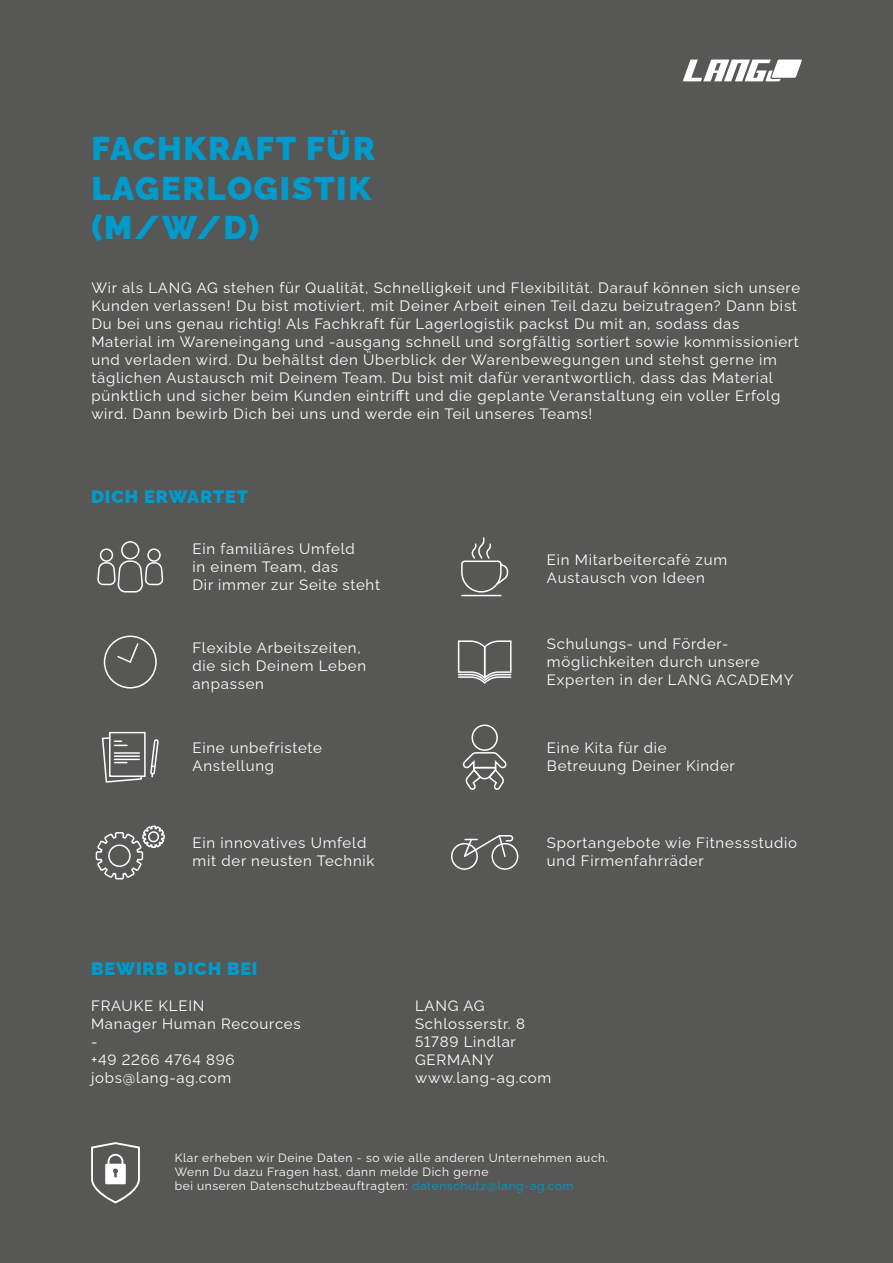
<style>
.page{position:relative;width:893px;height:1263px;background:#575756}
.page>*{position:absolute;margin:0;border:0;box-sizing:border-box;transform-origin:0 0}
.t1{font:900 33px/39.6px "Raleway";letter-spacing:.05em;color:#009acb;text-align:justify}
.t2{font:900 18px "Raleway";letter-spacing:.05em;color:#009acb}
.t3{font:15px/18px "Raleway";letter-spacing:.05em;color:#fff}
.t4{font:12px/14.4px "Raleway";letter-spacing:.05em;color:#fff}
.s1{color:#009acb}
</style>
<div class="page">
<svg style="left:683px;top:60px;width:119px;height:21px"></svg>
<div style="left:121px;top:541px;width:18px;height:18px;border:2px solid #fff;border-radius:50%"></div>
<div style="left:100px;top:548px;width:13px;height:14px;border:2px solid #fff;border-radius:50%"></div>
<div style="left:147px;top:548px;width:14px;height:14px;border:2px solid #fff;border-radius:50%"></div>
<svg style="left:98px;top:560px;width:66px;height:33px"></svg>
<div style="left:104px;top:635px;width:53px;height:53px;border:2px solid #fff;border-radius:50%"></div>
<svg style="left:117px;top:643px;width:22px;height:20px"></svg>
<div style="left:109px;top:732px;width:37px;height:45px;border:2px solid #fff"></div>
<svg style="left:151px;top:739px;width:8px;height:38px"></svg>
<svg style="left:101px;top:736px;width:42px;height:47px"></svg>
<svg style="left:95px;top:825px;width:70px;height:55px"></svg>
<div style="left:148px;top:831px;width:11px;height:11px;border:2px solid #fff;border-radius:50%"></div>
<hr style="left:462px;top:595px;width:39px;height:1px;background:#fff">
<svg style="left:461px;top:537px;width:48px;height:56px"></svg>
<svg style="left:457px;top:640px;width:55px;height:44px"></svg>
<div style="left:471px;top:724px;width:27px;height:27px;border:2px solid #fff;border-radius:50%"></div>
<svg style="left:462px;top:752px;width:45px;height:38px"></svg>
<div style="left:491px;top:843px;width:27px;height:27px;border:2px solid #fff;border-radius:50%"></div>
<div style="left:451px;top:843px;width:27px;height:27px;border:2px solid #fff;border-radius:50%"></div>
<svg style="left:463px;top:835px;width:51px;height:23px"></svg>
<svg style="left:91px;top:1142px;width:49px;height:61px"></svg>
<h1 class="t1" style="left:91px;top:125px;width:285px">FACHKRAFT FÜR LAGERLOGISTIK (M/W/D)</h1>
<p class="t3" style="left:91px;top:277px;width:710px">Wir als LANG AG stehen für Qualität, Schnelligkeit und Flexibilität. Darauf können sich unsere Kunden verlassen! Du bist motiviert, mit Deiner Arbeit einen Teil dazu beizutragen? Dann bist Du bei uns genau richtig! Als Fachkraft für Lagerlogistik packst Du mit an, sodass das Material im Wareneingang und -ausgang schnell und sorgfältig sortiert sowie kommissioniert und verladen wird. Du behältst den Überblick der Warenbewegungen und stehst gerne im täglichen Austausch mit Deinem Team. Du bist mit dafür verantwortlich, dass das Material pünktlich und sicher beim Kunden eintrifft und die geplante Veranstaltung ein voller Erfolg wird. Dann bewirb Dich bei uns und werde ein Teil unseres Teams!</p>
<p class="t2" style="left:91px;top:482px;width:158px">DICH ERWARTET</p>
<p class="t3" style="left:192px;top:538px;width:189px">Ein familiäres Umfeld<br>in einem Team, das<br>Dir immer zur Seite steht</p>
<p class="t3" style="left:192px;top:637px;width:175px">Flexible Arbeitszeiten, die sich Deinem Leben anpassen</p>
<p class="t3" style="left:192px;top:737px;width:131px">Eine unbefristete<br>Anstellung</p>
<p class="t3" style="left:192px;top:832px;width:184px">Ein innovatives Umfeld mit der neusten Technik</p>
<p class="t3" style="left:547px;top:549px;width:182px">Ein Mitarbeitercafé zum<br>Austausch von Ideen</p>
<p class="t3" style="left:547px;top:633px;width:248px">Schulungs- und Förder&shy;möglichkeiten durch unsere<br>Experten in der LANG ACADEMY</p>
<p class="t3" style="left:547px;top:737px;width:189px">Eine Kita für die<br>Betreuung Deiner Kinder</p>
<p class="t3" style="left:547px;top:832px;width:252px">Sportangebote wie Fitnessstudio und Firmenfahrräder</p>
<p class="t2" style="left:91px;top:954px;width:168px">BEWIRB DICH BEI</p>
<p class="t3" style="left:91px;top:995px;width:115px">FRAUKE KLEIN</p>
<p class="t3" style="left:415px;top:995px;width:71px">LANG AG</p>
<p class="t3" style="left:91px;top:1013px;width:211px">Manager Human Recources</p>
<p class="t3" style="left:415px;top:1013px;width:111px">Schlosserstr. 8</p>
<p class="t3" style="left:91px;top:1031px;width:8px">-</p>
<p class="t3" style="left:415px;top:1031px;width:102px">51789 Lindlar</p>
<p class="t3" style="left:91px;top:1049px;width:145px">+49 2266 4764 896</p>
<p class="t3" style="left:415px;top:1049px;width:80px">GERMANY</p>
<p class="t3" style="left:91px;top:1067px;width:142px">jobs@lang-ag.com</p>
<p class="t3" style="left:415px;top:1067px;width:138px">www.lang-ag.com</p>
<p class="t4" style="left:175px;top:1149px;width:435px">Klar erheben wir Deine Daten - so wie alle anderen Unternehmen auch.<br>Wenn Du dazu Fragen hast, dann melde Dich gerne<br>bei unseren Datenschutzbeauftragten: <span class="s1">datenschutz@lang-ag.com</span></p>
</div>
